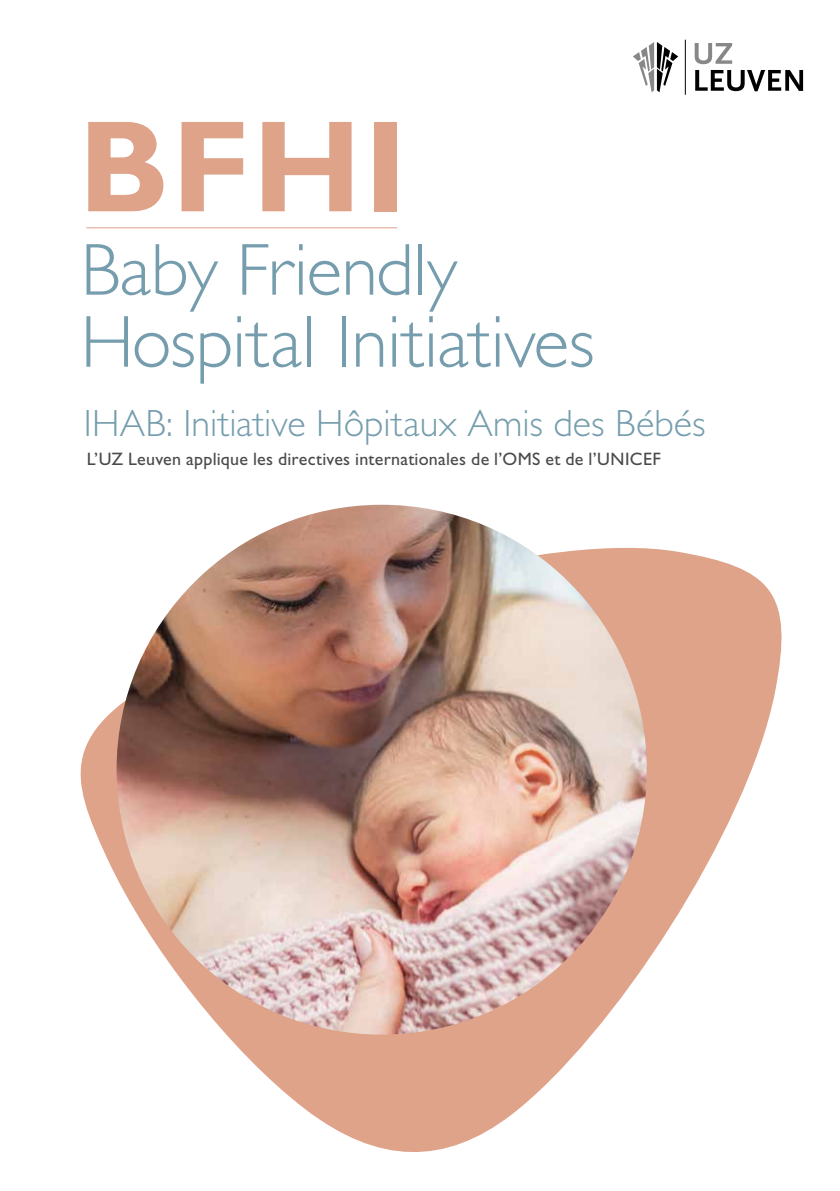
<style>
.page{position:relative;width:840px;height:1191px;background:#fff}
.page>*{position:absolute;margin:0;border:0;box-sizing:border-box;transform-origin:0 0}
.t1{font:700 131px "Gill Sans Std";color:#dfa38a}
.t2{font:300 74px/72px "Gill Sans Std";letter-spacing:-.005em;color:#759dad}
.t3{font:300 38px "Gill Sans Std";letter-spacing:.005em;color:#759dad}
.t4{font:18px "Gill Sans Std";letter-spacing:.015em;color:#4a4a49}
</style>
<div class="page">
<hr style="left:684px;top:40px;width:1px;height:55px;background:#000">
<svg style="left:695px;top:70px;width:107px;height:21px"></svg>
<svg style="left:694px;top:43px;width:37px;height:21px"></svg>
<svg style="left:633px;top:42px;width:44px;height:50px"></svg>
<hr style="left:86px;top:227px;width:311px;height:1px;background:#dfa38a">
<svg style="left:80px;top:530px;width:702px;height:622px"></svg>
<img style="left:116px;top:505px;width:530px;height:529px;border-radius:265px">
<h1 class="t1" style="left:78px;top:90px;width:330px">BFHI</h1>
<h2 class="t2" style="left:81px;top:235px;width:515px">Baby Friendly<br>Hospital Initiatives</h2>
<h3 class="t3" style="left:84px;top:401px;width:622px">IHAB: Initiative Hôpitaux Amis des Bébés</h3>
<p class="t4" style="left:87px;top:448px;width:575px">L’UZ Leuven applique les directives internationales de l’OMS et de l’UNICEF</p>
</div>
